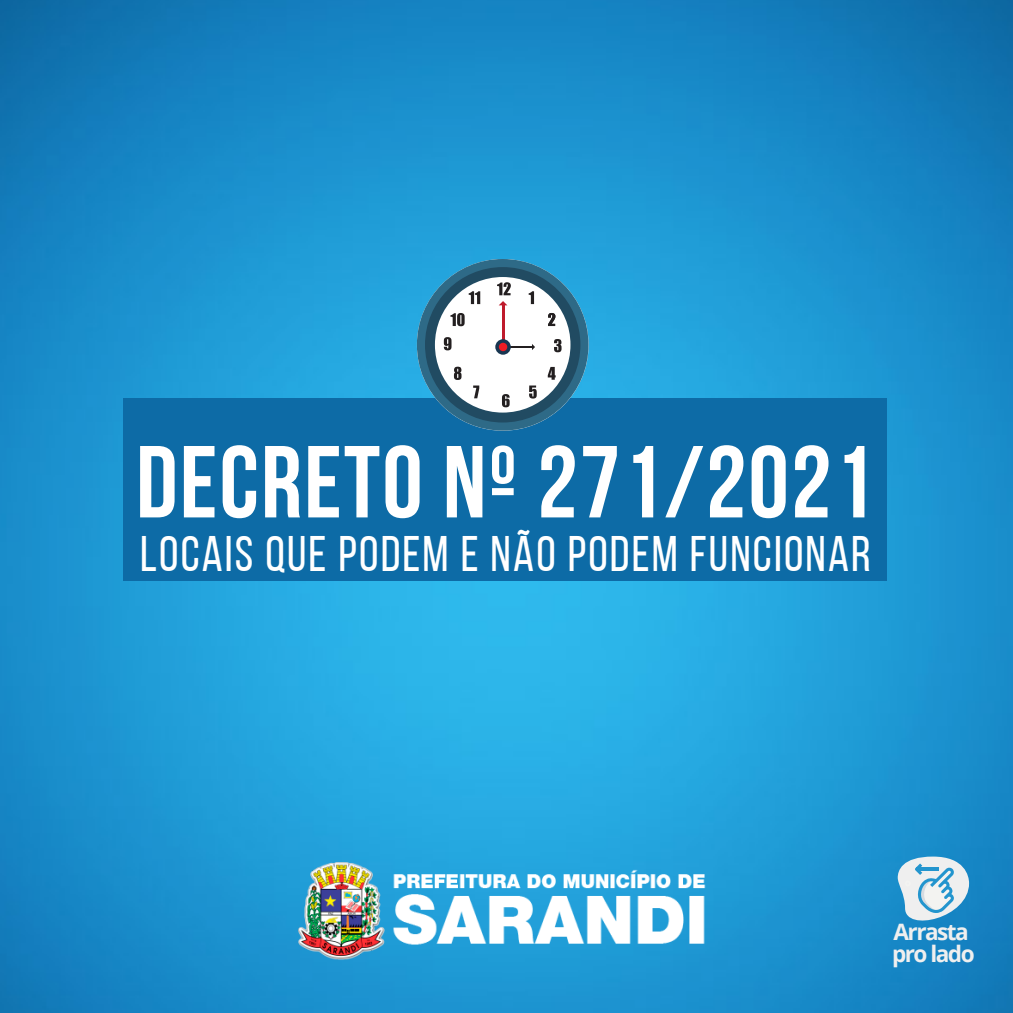
<style>
.page{position:relative;width:1013px;height:1013px;background:#fff}
.page>*{position:absolute;margin:0;border:0;box-sizing:border-box;transform-origin:0 0}
.t1{font:700 102px "Bebas Neue";letter-spacing:.02em;color:#fff}
.t2{font:49.75px "Bebas Neue";letter-spacing:.045em;color:#fff}
.t3{font:700 22.62px "Open Sans";letter-spacing:-.065em;color:#efefef}
</style>
<div class="page">
<img style="left:0;top:0;width:1012px;height:1012px">
<img style="left:293px;top:856px;width:426px;height:111px">
<div style="left:123px;top:398px;width:763px;height:182px;background:#0d6ba6"></div>
<svg style="left:417px;top:259px;width:171px;height:171px"></svg>
<svg style="left:897px;top:856px;width:72px;height:77px"></svg>
<p class="t1" style="left:136px;top:441px;width:739px">DECRETO Nº 271/2021</p>
<p class="t2" style="left:140px;top:533px;width:732px">LOCAIS QUE PODEM E NÃO PODEM FUNCIONAR</p>
<p class="t3" style="left:893px;top:915px;width:77px">Arrasta</p>
<p class="t3" style="left:892px;top:938px;width:84px">pro lado</p>
</div>
